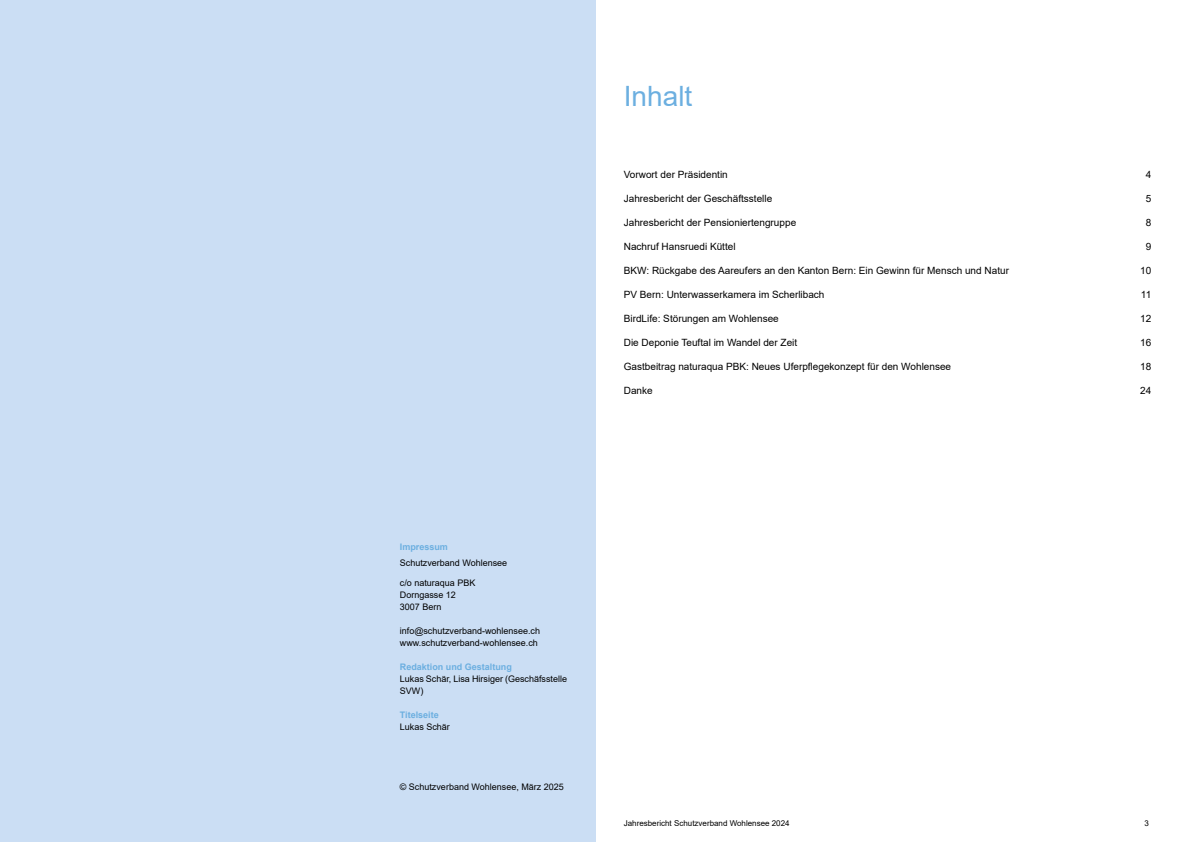
<style>
.page{position:relative;width:1191px;height:842px;background:#fff}
.page>*{position:absolute;margin:0;border:0;box-sizing:border-box;transform-origin:0 0}
.t1{font:28px "Arial";color:#6cafe0}
.t2{font:10px "Arial";color:#000}
.t3{font:9px/12px "Arial";color:#000}
.t4{font:700 9px "Arial";color:#6cafe0}
.t5{font:8px "Arial";color:#000}
</style>
<div class="page">
<div style="left:0;top:0;width:595px;height:842px;background:#cbdef4"></div>
<h1 class="t1" style="left:624px;top:77px;width:70px">Inhalt</h1>
<p class="t2" style="left:624px;top:168px;width:105px">Vorwort der Präsidentin</p>
<p class="t2" style="left:1145px;top:168px;width:7px">4</p>
<p class="t2" style="left:624px;top:192px;width:150px">Jahresbericht der Geschäftsstelle</p>
<p class="t2" style="left:1145px;top:192px;width:7px">5</p>
<p class="t2" style="left:624px;top:216px;width:174px">Jahresbericht der Pensioniertengruppe</p>
<p class="t2" style="left:1145px;top:216px;width:7px">8</p>
<p class="t2" style="left:624px;top:240px;width:113px">Nachruf Hansruedi Küttel</p>
<p class="t2" style="left:1145px;top:240px;width:7px">9</p>
<p class="t2" style="left:624px;top:264px;width:387px">BKW: Rückgabe des Aareufers an den Kanton Bern: Ein Gewinn für Mensch und Natur</p>
<p class="t2" style="left:1140px;top:264px;width:13px">10</p>
<p class="t2" style="left:624px;top:288px;width:202px">PV Bern: Unterwasserkamera im Scherlibach</p>
<p class="t2" style="left:1140px;top:288px;width:12px">11</p>
<p class="t2" style="left:624px;top:312px;width:156px">BirdLife: Störungen am Wohlensee</p>
<p class="t2" style="left:1140px;top:312px;width:13px">12</p>
<p class="t2" style="left:624px;top:336px;width:175px">Die Deponie Teuftal im Wandel der Zeit</p>
<p class="t2" style="left:1140px;top:336px;width:13px">16</p>
<p class="t2" style="left:624px;top:360px;width:329px">Gastbeitrag naturaqua PBK: Neues Uferpflegekonzept für den Wohlensee</p>
<p class="t2" style="left:1140px;top:360px;width:13px">18</p>
<p class="t2" style="left:624px;top:384px;width:30px">Danke</p>
<p class="t2" style="left:1140px;top:384px;width:13px">24</p>
<p class="t4" style="left:400px;top:541px;width:50px">Impressum</p>
<p class="t3" style="left:400px;top:556px;width:109px">Schutzverband Wohlensee</p>
<p class="t3" style="left:400px;top:577px;width:77px">c/o naturaqua PBK<br>Dorngasse 12<br>3007 Bern</p>
<p class="t3" style="left:400px;top:625px;width:142px">info@schutzverband-wohlensee.ch www.schutzverband-wohlensee.ch</p>
<p class="t4" style="left:400px;top:661px;width:114px">Redaktion und Gestaltung</p>
<p class="t3" style="left:400px;top:673px;width:169px">Lukas Schär, Lisa Hirsiger (Geschäfsstelle<br>SVW)</p>
<p class="t4" style="left:400px;top:709px;width:40px">Titelseite</p>
<p class="t3" style="left:400px;top:721px;width:52px">Lukas Schär</p>
<p class="t3" style="left:400px;top:781px;width:166px">© Schutzverband Wohlensee, März 2025</p>
<p class="t5" style="left:624px;top:818px;width:167px">Jahresbericht Schutzverband Wohlensee 2024</p>
<p class="t5" style="left:1144px;top:818px;width:6px">3</p>
</div>
